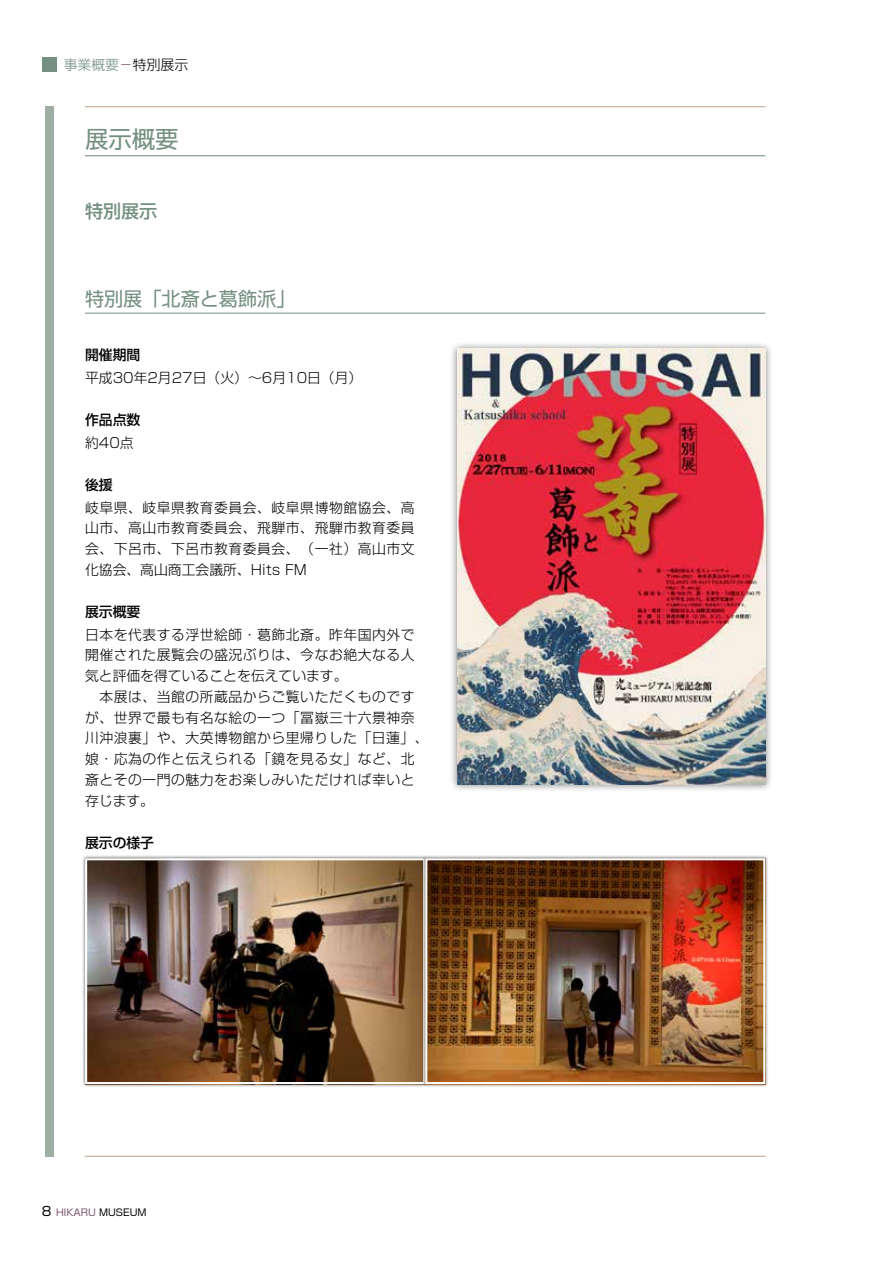
<style>
.page{position:relative;width:893px;height:1263px;background:#fff}
.page>*{position:absolute;margin:0;border:0;box-sizing:border-box;transform-origin:0 0}
.t1{font:23.4px "Shin Go Pr 6 N";color:#759082}
.t2{font:19.2px "Shin Go Pr 6 N";color:#759082}
.t3{font:500 18px "Shin Go Pr 6 N";color:#759082}
.t4{font:300 13.8px/20.7px "Shin Go Pr 6";letter-spacing:.04em;color:#000;text-align:justify}
.t5{font:300 13.8px "Shin Go Pr 6";color:#000}
.t6{font:500 13.8px "Shin Go Pr 6";color:#000}
.t7{font:300 13.8px "UD Shin Go Pro";color:#759082}
.t8{font:9.6px "Shin Go Pr 6";color:#7a576a}
.s1{color:#7a576a}
.s2{color:#000}
.s3{font-size:12.75px;color:#000}
</style>
<div class="page">
<div style="left:45px;top:106px;width:9px;height:1051px;background:#a0afa4"></div>
<hr style="left:85px;top:106px;width:680px;height:1px;background:#bda389">
<hr style="left:85px;top:1156px;width:680px;height:1px;background:#bda389">
<div style="left:43px;top:57px;width:14px;height:15px;background:#759082"></div>
<hr style="left:85px;top:155px;width:680px;height:1px;background:#759082">
<hr style="left:85px;top:313px;width:680px;height:1px;background:#759082">
<div style="left:82px;top:855px;width:346px;height:233px;background:#000;opacity:.75"></div>
<img style="left:88px;top:861px;width:334px;height:220px">
<div style="left:85px;top:858px;width:340px;height:226px;border:2px solid #fff"></div>
<div style="left:422px;top:855px;width:347px;height:233px;background:#000;opacity:.75"></div>
<div style="left:425px;top:858px;width:340px;height:226px;border:2px solid #fff"></div>
<div style="left:449px;top:341px;width:324px;height:452px;background:#000;opacity:.5"></div>
<img style="left:457px;top:348px;width:308px;height:437px">
<p class="t7" style="left:64px;top:53px;width:126px">事業概要<span class="s1">－</span><span class="s2">特別展示</span></p>
<h1 class="t1" style="left:85px;top:120px;width:95px">展示概要</h1>
<h3 class="t3" style="left:85px;top:197px;width:74px">特別展示</h3>
<h2 class="t2" style="left:85px;top:283px;width:212px">特別展「北斎と葛飾派」</h2>
<p class="t6" style="left:85px;top:343px;width:57px">開催期間</p>
<p class="t5" style="left:85px;top:366px;width:279px">平成30年2月27日（火）～6月10日（月）</p>
<p class="t6" style="left:85px;top:408px;width:57px">作品点数</p>
<p class="t4" style="left:85px;top:431px;width:50px">約40点</p>
<p class="t6" style="left:85px;top:473px;width:29px">後援</p>
<p class="t4" style="left:85px;top:496px;width:331px">岐阜県、岐阜県教育委員会、岐阜県博物館協会、高山市、高山市教育委員会、飛騨市、飛騨市教育委員会、下呂市、下呂市教育委員会、（一社）高山市文化協会、高山商工会議所、Hits FM　</p>
<p class="t6" style="left:85px;top:600px;width:57px">展示概要</p>
<p class="t4" style="left:85px;top:623px;width:345px;text-align:left">日本を代表する浮世絵師・葛飾北斎。昨年国内外で開催された展覧会の盛況ぶりは、今なお絶大なる人気と評価を得ていることを伝えています。<br>　本展は、当館の所蔵品からご覧いただくものですが、世界で最も有名な絵の一つ「冨嶽三十六景神奈川沖浪裏」や、大英博物館から里帰りした「日蓮」、娘・応為の作と伝えられる「鏡を見る女」など、北斎とその一門の魅力をお楽しみいただければ幸いと存じます。</p>
<p class="t6" style="left:85px;top:831px;width:71px">展示の様子</p>
<p class="t8" style="left:42px;top:1204px;width:106px"><span class="s3">8</span> HIKARU <span class="s2">MUSEUM</span></p>
</div>
